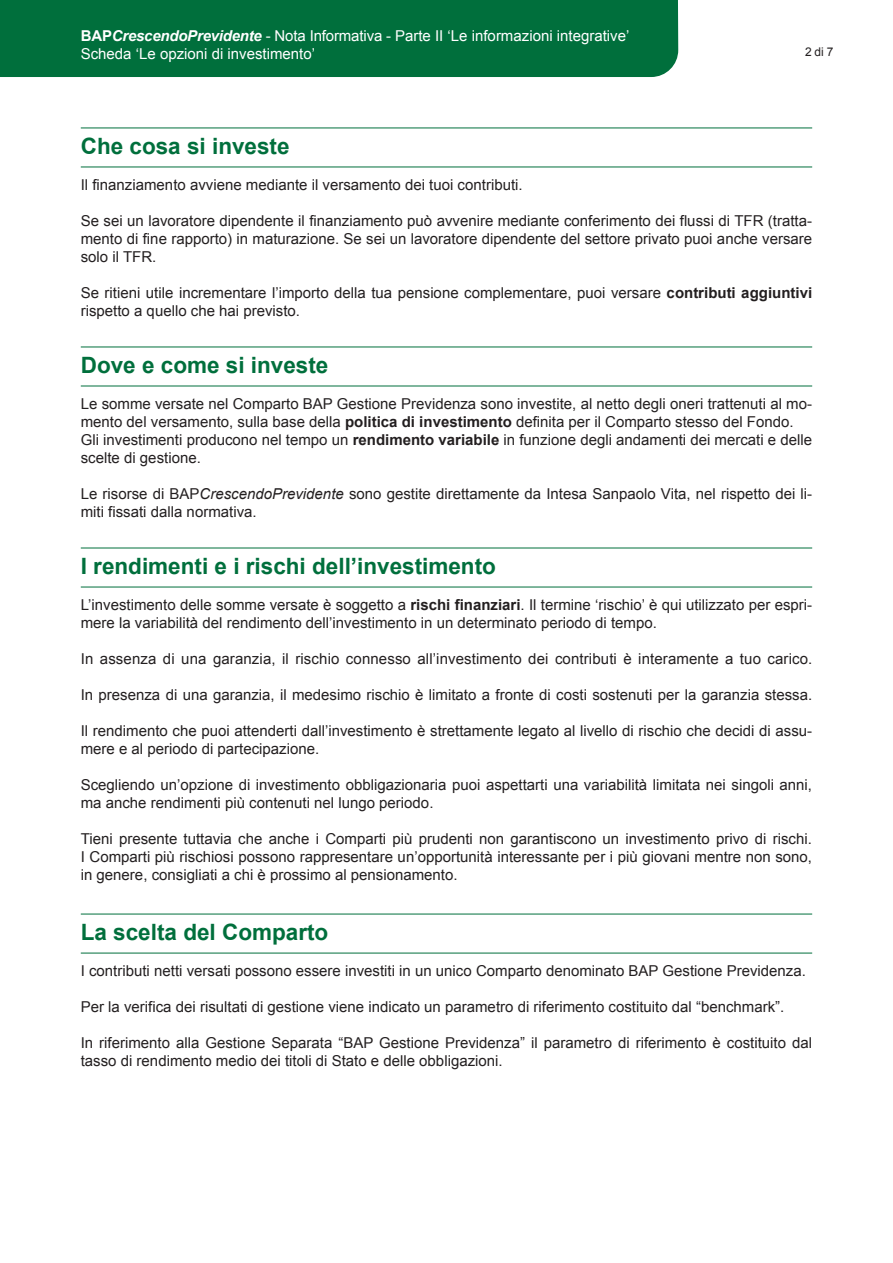
<style>
.page{position:relative;width:893px;height:1263px;background:#fff}
.page>*{position:absolute;margin:0;border:0;box-sizing:border-box;transform-origin:0 0}
.t1{font:700 22.5px "Arial";color:#006f3c}
.t2{font:15px/18px "Arial";color:#231f20}
.t3{font:15px/18px "Arial";color:#fff}
.t4{font:12px "Arial";color:#231f20}
.s1{font-weight:700}
.s2{font-weight:700;font-style:italic}
.s3{font-style:italic}
</style>
<div class="page">
<div style="left:0;top:0;width:678px;height:77px;background:#006f3c"></div>
<hr style="left:81px;top:128px;width:731px;height:1px;background:#006f3c">
<hr style="left:81px;top:167px;width:731px;height:1px;background:#006f3c">
<hr style="left:81px;top:347px;width:731px;height:1px;background:#006f3c">
<hr style="left:81px;top:386px;width:731px;height:1px;background:#006f3c">
<hr style="left:81px;top:548px;width:731px;height:1px;background:#006f3c">
<hr style="left:81px;top:587px;width:731px;height:1px;background:#006f3c">
<hr style="left:81px;top:914px;width:731px;height:1px;background:#006f3c">
<hr style="left:81px;top:953px;width:731px;height:1px;background:#006f3c">
<p class="t3" style="left:81px;top:27px;width:550px"><span class="s1">BAP</span><span class="s2">CrescendoPrevidente</span> - Nota Informativa - Parte II ‘Le informazioni integrative’<br>Scheda ‘Le opzioni di investimento’</p>
<p class="t4" style="left:805px;top:43px;width:30px">2 di 7</p>
<h1 class="t1" style="left:81px;top:131px;width:210px">Che cosa si investe</h1>
<p class="t2" style="left:81px;top:176px;width:443px">Il finanziamento avviene mediante il versamento dei tuoi contributi.</p>
<p class="t2" style="left:81px;top:212px;width:733px;text-align:justify">Se sei un lavoratore dipendente il finanziamento può avvenire mediante conferimento dei flussi di TFR (tratta&shy;mento di fine rapporto) in maturazione. Se sei un lavoratore dipendente del settore privato puoi anche versare solo il TFR.</p>
<p class="t2" style="left:81px;top:284px;width:733px">Se ritieni utile incrementare l’importo della tua pensione complementare, puoi versare <span class="s1">contributi aggiuntivi </span>rispetto a quello che hai previsto.</p>
<h1 class="t1" style="left:81px;top:350px;width:249px">Dove e come si investe</h1>
<p class="t2" style="left:81px;top:395px;width:733px">Le somme versate nel Comparto BAP Gestione Previdenza sono investite, al netto degli oneri trattenuti al mo&shy;mento del versamento, sulla base della <span class="s1">politica di investimento</span> definita per il Comparto stesso del Fondo.<br>Gli investimenti producono nel tempo un <span class="s1">rendimento variabile</span> in funzione degli andamenti dei mercati e delle scelte di gestione.</p>
<p class="t2" style="left:81px;top:485px;width:733px">Le risorse di BAP<span class="s3">CrescendoPrevidente</span> sono gestite direttamente da Intesa Sanpaolo Vita, nel rispetto dei li&shy;miti fissati dalla normativa.</p>
<h1 class="t1" style="left:81px;top:551px;width:417px">I rendimenti e i rischi dell’investimento</h1>
<p class="t2" style="left:81px;top:596px;width:733px">L’investimento delle somme versate è soggetto a <span class="s1">rischi finanziari</span>. Il termine ‘rischio’ è qui utilizzato per espri&shy;mere la variabilità del rendimento dell’investimento in un determinato periodo di tempo.</p>
<p class="t2" style="left:81px;top:650px;width:733px">In assenza di una garanzia, il rischio connesso all’investimento dei contributi è interamente a tuo carico.</p>
<p class="t2" style="left:81px;top:686px;width:733px">In presenza di una garanzia, il medesimo rischio è limitato a fronte di costi sostenuti per la garanzia stessa.</p>
<p class="t2" style="left:81px;top:722px;width:733px">Il rendimento che puoi attenderti dall’investimento è strettamente legato al livello di rischio che decidi di assu&shy;mere e al periodo di partecipazione.</p>
<p class="t2" style="left:81px;top:776px;width:733px">Scegliendo un’opzione di investimento obbligazionaria puoi aspettarti una variabilità limitata nei singoli anni, ma anche rendimenti più contenuti nel lungo periodo.</p>
<p class="t2" style="left:81px;top:830px;width:733px;text-align:justify">Tieni presente tuttavia che anche i Comparti più prudenti non garantiscono un investimento privo di rischi.<br>I Comparti più rischiosi possono rappresentare un’opportunità interessante per i più giovani mentre non sono, in genere, consigliati a chi è prossimo al pensionamento.</p>
<h1 class="t1" style="left:81px;top:917px;width:249px">La scelta del Comparto</h1>
<p class="t2" style="left:81px;top:962px;width:727px">I contributi netti versati possono essere investiti in un unico Comparto denominato BAP Gestione Previdenza.</p>
<p class="t2" style="left:81px;top:998px;width:705px">Per la verifica dei risultati di gestione viene indicato un parametro di riferimento costituito dal “benchmark”.</p>
<p class="t2" style="left:81px;top:1034px;width:733px">In riferimento alla Gestione Separata “BAP Gestione Previdenza” il parametro di riferimento è costituito dal tasso di rendimento medio dei titoli di Stato e delle obbligazioni.</p>
</div>
